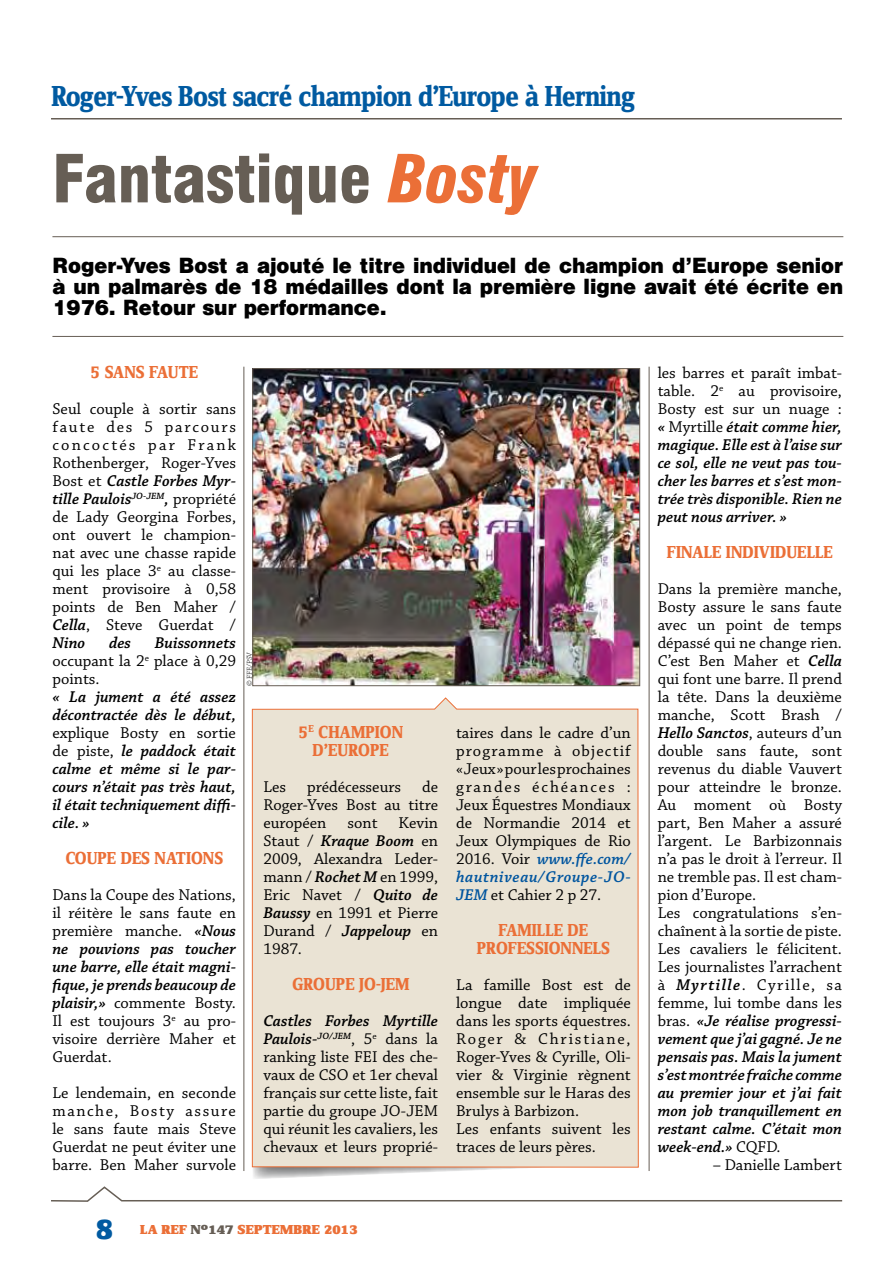
<style>
.page{position:relative;width:893px;height:1263px;background:#fff}
.page>*{position:absolute;margin:0;border:0;box-sizing:border-box;transform-origin:0 0}
.t1{font:900 condensed 64.5px "Swiss 721 BT";color:#665e55}
.t2{font:30px "Zine Serif Dis Bold Roman Tf";letter-spacing:-.03em;color:#005aa1;scale:.96 1}
.t3{font:30px "Zine Serif Dis Black Roman Tf";color:#005aa1}
.t4{font:19.5px/21px "Swiss 721 BT Black No 2";color:#000;text-align:justify}
.t5{font:18px/18px "Zine Serif Dis Bold Roman Tf";color:#eb6f37;text-align:center}
.t6{font:16.5px/18px "Chaparral Pro";color:#000;text-align:justify}
.t7{font:italic 600 16.5px/18px "Chaparral Pro";color:#000;text-align:justify}
.t8{font:13.5px "Zine Serif Dis Black Roman Tf";letter-spacing:.01em;color:#eb6f37;scale:1.1 1}
.t9{font:300 7.5px "Chaparral Pro";letter-spacing:-.01em;color:#000}
.s1{font-style:italic;color:#eb6f37}
.s2{font-weight:600;font-style:italic}
.s3{font-weight:400;font-style:normal}
.s4{font-weight:600;font-style:italic;color:#00559f}
.s5{color:#665e55}
</style>
<div class="page">
<svg style="left:51px;top:1186px;width:792px;height:16px"></svg>
<hr style="left:51px;top:118px;width:791px;height:1px;background:#665e55">
<svg style="left:253px;top:1168px;width:269px;height:11px"></svg>
<div style="left:252px;top:697px;width:387px;height:471px;background:#eae3d4"></div>
<hr style="left:52px;top:336px;width:791px;height:1px;background:#665e55">
<hr style="left:52px;top:236px;width:791px;height:1px;background:#665e55">
<img style="left:254px;top:370px;width:384px;height:314px">
<div style="left:252px;top:368px;width:388px;height:318px;border:1px solid #665e55"></div>
<hr style="left:649px;top:367px;width:1px;height:804px;background:#665e55">
<hr style="left:243px;top:367px;width:1px;height:804px;background:#665e55">
<h2 class="t2" style="left:51px;top:81px;width:609px">ROGER-YVES BOST SACRÉ CHAMPION D’EUROPE À HERNING</h2>
<h1 class="t1" style="left:52px;top:140px;width:486px">Fantastique <span class="s1">Bosty</span></h1>
<p class="t4" style="left:52px;top:254px;width:792px">Roger-Yves Bost a ajouté le titre individuel de champion d’Europe senior à un palmarès de 18 médailles dont la première ligne avait été écrite en 1976. Retour sur performance.</p>
<p class="t5" style="left:90px;top:364px;width:109px">5 SANS FA UTE</p>
<p class="t6" style="left:52px;top:400px;width:185px">Seul couple à sortir sans faute des 5 parcours concoctés par Frank Rothenberger, Roger-Yves Bost et <span class="s2">Castle Forbes Myr&shy;tille Paulois</span><sup>JO-JEM</sup><span class="s2">,</span> propriété de Lady Georgina Forbes, ont ouvert le champion&shy;nat avec une chasse rapide qui les place 3<sup>e</sup> au classe&shy;ment provisoire à 0,58 points de Ben Maher / <span class="s2">Cella</span>, Steve Guerdat / <span class="s2">Nino</span></p>
<p class="t7" style="left:109px;top:634px;width:23px">des</p>
<p class="t6" style="left:52px;top:634px;width:185px;text-indent:102px"><span class="s2">Buissonnets </span>occupant la 2<sup>e</sup> place à 0,29 points.</p>
<p class="t7" style="left:52px;top:688px;width:185px">« La jument a été assez décontractée dès le début,</p>
<p class="t7" style="left:52px;top:724px;width:185px"><span class="s3">explique Bosty en sortie de piste,</span> le paddock était calme et même si le par&shy;cours n’était pas très haut, il était techniquement diffi&shy;cile. »</p>
<p class="t5" style="left:65px;top:850px;width:159px">COUPE DES NATIONS</p>
<p class="t6" style="left:52px;top:886px;width:185px">Dans la Coupe des Nations, il réitère le sans faute en première manche. <span class="s2">«Nous ne pouvions pas toucher une barre, elle était magni&shy;fique, je prends beaucoup de plaisir,»</span> commente Bosty.<br>Il est toujours 3<sup>e</sup> au pro&shy;visoire derrière Maher et Guerdat.</p>
<p class="t6" style="left:52px;top:1084px;width:185px">Le lendemain, en seconde manche, Bosty assure le sans faute mais Steve Guerdat ne peut éviter une barre. Ben Maher survole</p>
<p class="t9" style="left:246px;top:686px;width:35px;rotate:-90deg">© FFE/PSV</p>
<p class="t5" style="left:298px;top:724px;width:106px">5<sup>E</sup> CHAMPION<br>D’EUROPE</p>
<p class="t6" style="left:263px;top:778px;width:176px;text-indent:159px">de Roger-Yves Bost au titre européen</p>
<p class="t6" style="left:263px;top:778px;width:24px">Les</p>
<p class="t6" style="left:307px;top:778px;width:96px">prédécesseurs</p>
<p class="t6" style="left:263px;top:814px;width:176px;text-indent:135px">Kevin Staut / <span class="s2">Kraque Boom</span> en 2009, Alexandra Leder&shy;mann / <span class="s2">Rochet M</span> en 1999, Eric Navet / <span class="s2">Quito de Baussy</span> en 1991 et Pierre Durand / <span class="s2">Jappeloup</span> en 1987.</p>
<p class="t5" style="left:292px;top:976px;width:107px">GROUPE JO-JEM</p>
<p class="t6" style="left:263px;top:1012px;width:176px"><span class="s2">Castles Forbes Myrtille Paulois-</span><sup>JO/JEM</sup>, 5<sup>e</sup> dans la ranking liste FEI des che&shy;vaux de CSO et 1er cheval français sur cette liste, fait partie du groupe JO-JEM qui réunit les cavaliers, les chevaux et leurs proprié-</p>
<p class="t6" style="left:347px;top:814px;width:32px">sont</p>
<p class="t6" style="left:456px;top:724px;width:176px">taires dans le cadre d’un programme à objectif « Jeux » pour les prochaines grandes échéances :<br>Jeux Équestres Mondiaux de Normandie 2014 et Jeux Olympiques de Rio 2016. Voir <span class="s4">www.ffe.com/ hautniveau/Groupe-JO-JEM</span> et Cahier 2 p 27.</p>
<p class="t5" style="left:477px;top:922px;width:135px">FAMILLE DE<br>PROFESSIONNELS</p>
<p class="t6" style="left:456px;top:976px;width:176px;text-align:left">La famille Bost est de longue date impliquée dans les sports équestres.<br>Roger &amp; Christiane,<br>Roger-Yves &amp; Cyrille, Oli&shy;vier &amp; Virginie règnent ensemble sur le Haras des<br>Brulys à Barbizon.<br>Les enfants suivent les traces de leurs pères.</p>
<h2 class="t3" style="left:96px;top:1213px;width:18px">8</h2>
<p class="t8" style="left:140px;top:1222px;width:199px">LA REF <span class="s5">N°147</span> SEPTEMBRE 2013</p>
<p class="t7" style="left:658px;top:364px;width:186px"><span class="s3">les barres et paraît imbat&shy;table. 2</span><sup>e</sup> <span class="s3">au provisoire, Bosty est sur un nuage : </span>« <span class="s3">Myrtille</span> était comme hier, magique. Elle est à l’aise sur ce sol, elle ne veut pas tou&shy;cher les barres et s’est mon&shy;trée très disponible. Rien ne peut nous arriver. »</p>
<p class="t5" style="left:667px;top:544px;width:167px">FINALE INDIVIDUELLE</p>
<p class="t6" style="left:658px;top:580px;width:186px;text-align:left">Dans la première manche,<br>Bosty assure le sans faute avec un point de temps dépassé qui ne change rien.<br>C’est Ben Maher et <span class="s2">Cella </span>qui font une barre. Il prend la tête. Dans la deuxième manche, Scott Brash /<br><span class="s2">Hello Sanctos</span>, auteurs d’un double sans faute, sont revenus du diable Vauvert pour atteindre le bronze.<br>Au moment où Bosty part, Ben Maher a assuré l’argent. Le Barbizonnais n’a pas le droit à l’erreur. Il ne tremble pas. Il est cham&shy;pion d’Europe.<br>Les congratulations s’en&shy;chaînent à la sortie de piste.<br>Les cavaliers le félicitent.<br>Les journalistes l’arrachent à <span class="s2">Myrtille</span>. Cyrille, sa femme, lui tombe dans les bras. <span class="s2">«Je réalise progressi&shy;vement que j’ai gagné. Je ne pensais pas. Mais la jument s’est montrée fraîche comme au premier jour et j’ai fait mon job tranquillement en restant calme. C’était mon week-end.»</span> CQFD.</p>
<p class="t6" style="left:713px;top:1156px;width:131px">– Danielle Lambert</p>
</div>
